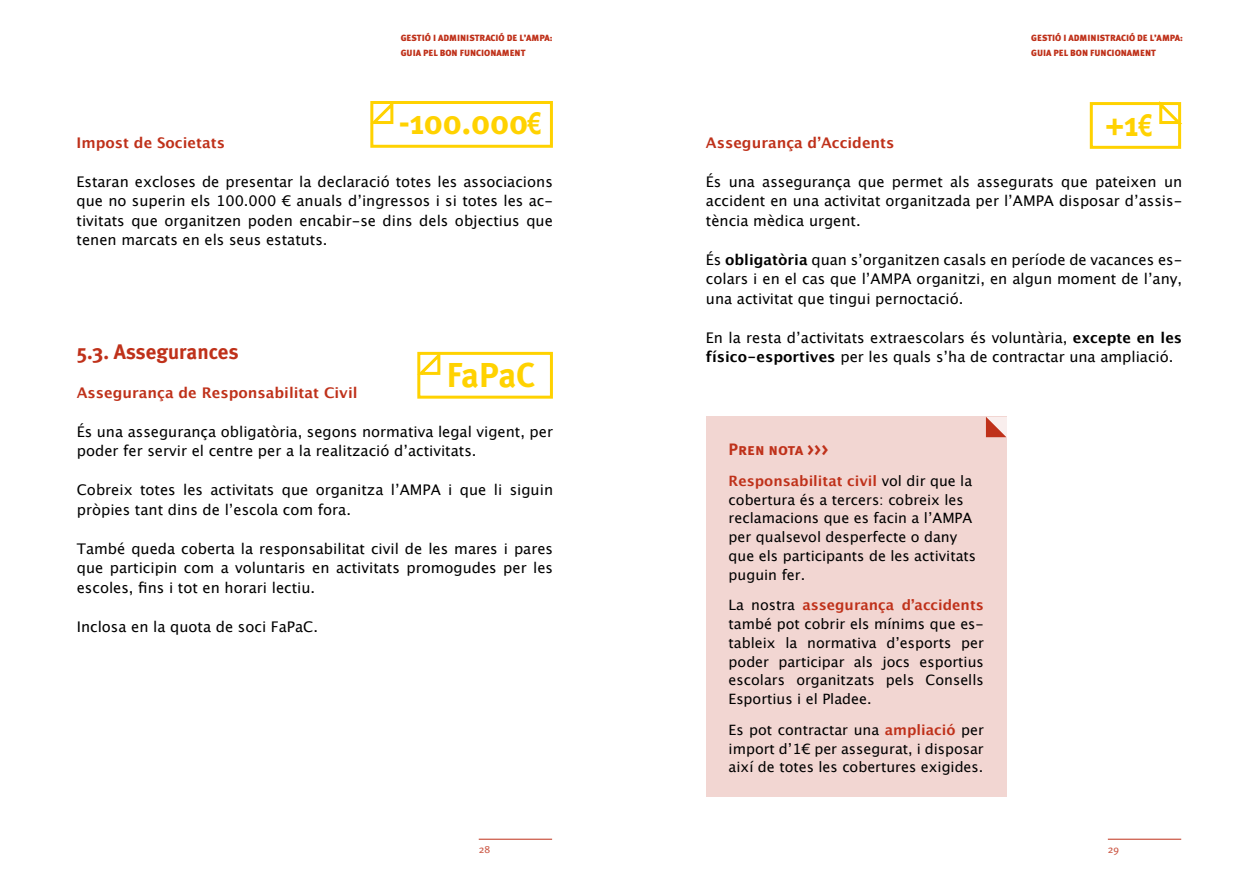
<style>
.page{position:relative;width:1259px;height:893px;background:#fff}
.page>*{position:absolute;margin:0;border:0;box-sizing:border-box;transform-origin:0 0}
.t1{font:700 34.5px "Meta Plus";color:#ffd200}
.t2{font:700 30px "Meta Plus";color:#ffd200}
.t3{font:700 21px "Meta Plus";color:#bf311a}
.t4{font:16.5px "Meta Plus Bold Caps";letter-spacing:-.005em;color:#bf311a}
.t5{font:14.7px/19.5px "Lucida Grande";color:#000;text-align:justify}
.t6{font:700 14.7px "Lucida Grande";color:#bf311a}
.t7{font:14.25px/18.8px "Lucida Grande";color:#000;text-align:justify}
.t8{font:10.5px "Meta Plus";color:#cc5a48}
.t9{font:900 9px/15px "Meta Plus";color:#bf311a}
.s1{font-family:"Arial Narrow";font-size:30px}
.s2{font-size:34.5px}
.s3{font-family:"Arial Narrow"}
.s4{font-weight:700}
.s5{font-weight:700;color:#bf311a}
</style>
<div class="page">
<div style="left:706px;top:417px;width:300px;height:380px;background:#f2d6d2"></div>
<svg style="left:986px;top:417px;width:20px;height:20px"></svg>
<hr style="left:479px;top:839px;width:73px;height:1px;background:#bf311a">
<hr style="left:1108px;top:839px;width:73px;height:1px;background:#bf311a">
<div style="left:370px;top:101px;width:183px;height:47px;border:3px solid #ffd200"></div>
<svg style="left:370px;top:101px;width:25px;height:25px"></svg>
<div style="left:1089px;top:102px;width:92px;height:47px;border:3px solid #ffd200"></div>
<svg style="left:1157px;top:101px;width:25px;height:25px"></svg>
<div style="left:417px;top:352px;width:136px;height:47px;border:3px solid #ffd200"></div>
<svg style="left:417px;top:351px;width:25px;height:25px"></svg>
<p class="t9" style="left:401px;top:30px;width:153px">GESTIÓ I ADMINISTRACIÓ DE L’AMPA:<br>GUiA PEL BON FU NCIONAMENT</p>
<p class="t9" style="left:1031px;top:30px;width:153px">GESTIÓ I ADMINISTRACIÓ DE L’AMPA:<br>GUiA PEL BON FU NCIONAMENT</p>
<h1 class="t1" style="left:398px;top:102px;width:145px">-100.000<span class="s1">€</span></h1>
<h2 class="t2" style="left:1105px;top:108px;width:49px">+<span class="s2">1</span><span class="s3">€</span></h2>
<p class="t6" style="left:706px;top:130px;width:190px">Assegurança d’Accidents</p>
<p class="t5" style="left:706px;top:172px;width:478px">És una assegurança que permet als assegurats que pateixen un accident en una activitat organitzada per l’AMPA disposar d’assis&shy;tència mèdica urgent.</p>
<p class="t5" style="left:706px;top:250px;width:478px">És <span class="s4">obligatòria</span> quan s’organitzen casals en període de vacances es&shy;colars i en el cas que l’AMPA organitzi, en algun moment de l’any, una activitat que tingui pernoctació.</p>
<p class="t5" style="left:706px;top:328px;width:478px">En la resta d’activitats extraescolars és voluntària, <span class="s4">excepte en les físico-esportives</span> per les quals s’ha de contractar una ampliació.</p>
<p class="t6" style="left:77px;top:130px;width:150px">Impost de Societats</p>
<p class="t5" style="left:77px;top:172px;width:478px">Estaran excloses de presentar la declaració totes les associacions que no superin els 100.000 € anuals d’ingressos i si totes les ac&shy;tivitats que organitzen poden encabir-se dins dels objectius que tenen marcats en els seus estatuts.</p>
<h3 class="t3" style="left:77px;top:339px;width:163px">5.3. Assegurances</h3>
<p class="t6" style="left:77px;top:380px;width:282px">Assegurança de Responsabilitat Civil</p>
<p class="t5" style="left:77px;top:422px;width:478px">És una assegurança obligatòria, segons normativa legal vigent, per poder fer servir el centre per a la realització d’activitats.</p>
<p class="t5" style="left:77px;top:480px;width:478px">Cobreix totes les activitats que organitza l’AMPA i que li siguin pròpies tant dins de l’escola com fora.</p>
<p class="t5" style="left:77px;top:539px;width:478px">També queda coberta la responsabilitat civil de les mares i pares que participin com a voluntaris en activitats promogudes per les escoles, fins i tot en horari lectiu.</p>
<p class="t5" style="left:77px;top:617px;width:243px">Inclosa en la quota de soci FaPaC.</p>
<h1 class="t1" style="left:446px;top:355px;width:90px">FaPaC</h1>
<p class="t4" style="left:728px;top:440px;width:101px">Pren nota &gt;&gt;&gt;</p>
<p class="t7" style="left:728px;top:472px;width:249px;text-align:left"><span class="s5">Responsabilitat civil</span> vol dir que la cobertura és a tercers: cobreix les reclamacions que es facin a l’AMPA per qualsevol desperfecte o dany que els participants de les activitats puguin fer.</p>
<p class="t7" style="left:728px;top:596px;width:257px">La nostra <span class="s5">assegurança d’accidents </span>també pot cobrir els mínims que es&shy;tableix la normativa d’esports per poder participar als jocs esportius escolars organitzats pels Consells Esportius i el Pladee.</p>
<p class="t7" style="left:728px;top:721px;width:257px">Es pot contractar una <span class="s5">ampliació</span> per import d’1€ per assegurat, i disposar així de totes les cobertures exigides.</p>
<p class="t8" style="left:479px;top:844px;width:13px">28</p>
<p class="t8" style="left:1107px;top:844px;width:13px">29</p>
</div>
